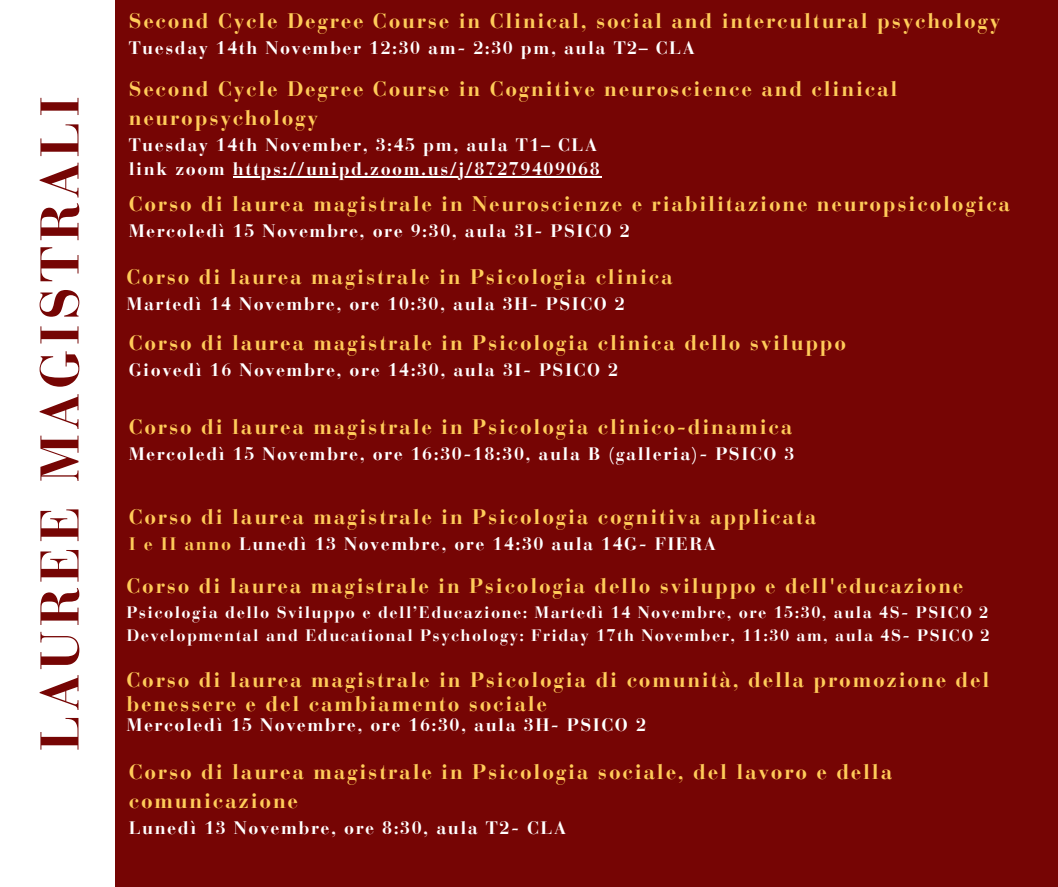
<style>
.page{position:relative;width:1058px;height:887px;background:#fff}
.page>*{position:absolute;margin:0;border:0;box-sizing:border-box;transform-origin:0 0}
.t1{font:700 54px "Bauer Bodoni Pro";letter-spacing:.085em;color:#760504}
.t2{font:700 21px/29.2px "Bauer Bodoni Pro";letter-spacing:.085em;color:#ffcc59}
.t3{font:700 18px "Bauer Bodoni Pro";letter-spacing:.085em;color:#fff}
.t4{font:700 16.5px "Bauer Bodoni Pro";letter-spacing:.085em;color:#fff}
.s1{color:#ffcc59}
</style>
<div class="page">
<div style="left:0;top:0;width:1058px;height:886px;background:#760504"></div>
<hr style="left:233px;top:177px;width:368px;height:1px;background:#fff">
<div style="left:0;top:0;width:115px;height:886px;background:#fff"></div>
<p class="t1" style="left:39px;top:751px;width:656px;rotate:-90deg">LAUREE MAGISTRALI</p>
<p class="t2" style="left:129px;top:9px;width:873px">Second Cycle Degree Course in Clinical, social and intercultural psychology</p>
<p class="t3" style="left:129px;top:41px;width:567px">Tuesday 14th November 12:30 am- 2:30 pm, aula T2– CLA</p>
<p class="t2" style="left:129px;top:76px;width:770px">Second Cycle Degree Course in Cognitive neuroscience and clinical neuropsychology</p>
<p class="t3" style="left:129px;top:137px;width:470px">Tuesday 14th November, 3:45 pm, aula T1– CLA</p>
<p class="t3" style="left:129px;top:162px;width:472px">link zoom https://unipd.zoom.us/j/87279409068</p>
<p class="t2" style="left:129px;top:192px;width:883px">Corso di laurea magistrale in Neuroscienze e riabilitazione neuropsicologica</p>
<p class="t3" style="left:129px;top:224px;width:502px">Mercoledì 15 Novembre, ore 9:30, aula 3I- PSICO 2</p>
<p class="t2" style="left:126px;top:264px;width:548px">Corso di laurea magistrale in Psicologia clinica</p>
<p class="t3" style="left:126px;top:296px;width:500px">Martedì 14 Novembre, ore 10:30, aula 3H- PSICO 2</p>
<p class="t2" style="left:129px;top:331px;width:719px">Corso di laurea magistrale in Psicologia clinica dello sviluppo</p>
<p class="t3" style="left:129px;top:363px;width:491px">Giovedì 16 Novembre, ore 14:30, aula 3I- PSICO 2</p>
<p class="t2" style="left:129px;top:415px;width:665px">Corso di laurea magistrale in Psicologia clinico-dinamica</p>
<p class="t3" style="left:129px;top:447px;width:667px">Mercoledì 15 Novembre, ore 16:30-18:30, aula B (galleria)- PSICO 3</p>
<p class="t2" style="left:129px;top:504px;width:689px">Corso di laurea magistrale in Psicologia cognitiva applicata</p>
<p class="t3" style="left:129px;top:536px;width:588px"><span class="s1">I e II anno</span> Lunedì 13 Novembre, ore 14:30 aula 14G- FIERA</p>
<p class="t2" style="left:126px;top:574px;width:838px">Corso di laurea magistrale in Psicologia dello sviluppo e dell'educazione</p>
<p class="t4" style="left:126px;top:606px;width:863px">Psicologia dello Sviluppo e dell’Educazione: Martedì 14 Novembre, ore 15:30, aula 4S- PSICO 2</p>
<p class="t4" style="left:126px;top:628px;width:864px">Developmental and Educational Psychology: Friday 17th November, 11:30 am, aula 4S- PSICO 2</p>
<p class="t2" style="left:126px;top:670px;width:864px;line-height:23.7px">Corso di laurea magistrale in Psicologia di comunità, della promozione del benessere e del cambiamento sociale</p>
<p class="t3" style="left:126px;top:718px;width:521px">Mercoledì 15 Novembre, ore 16:30, aula 3H- PSICO 2</p>
<p class="t2" style="left:129px;top:759px;width:765px">Corso di laurea magistrale in Psicologia sociale, del lavoro e della comunicazione</p>
<p class="t3" style="left:129px;top:820px;width:439px">Lunedì 13 Novembre, ore 8:30, aula T2- CLA</p>
</div>
